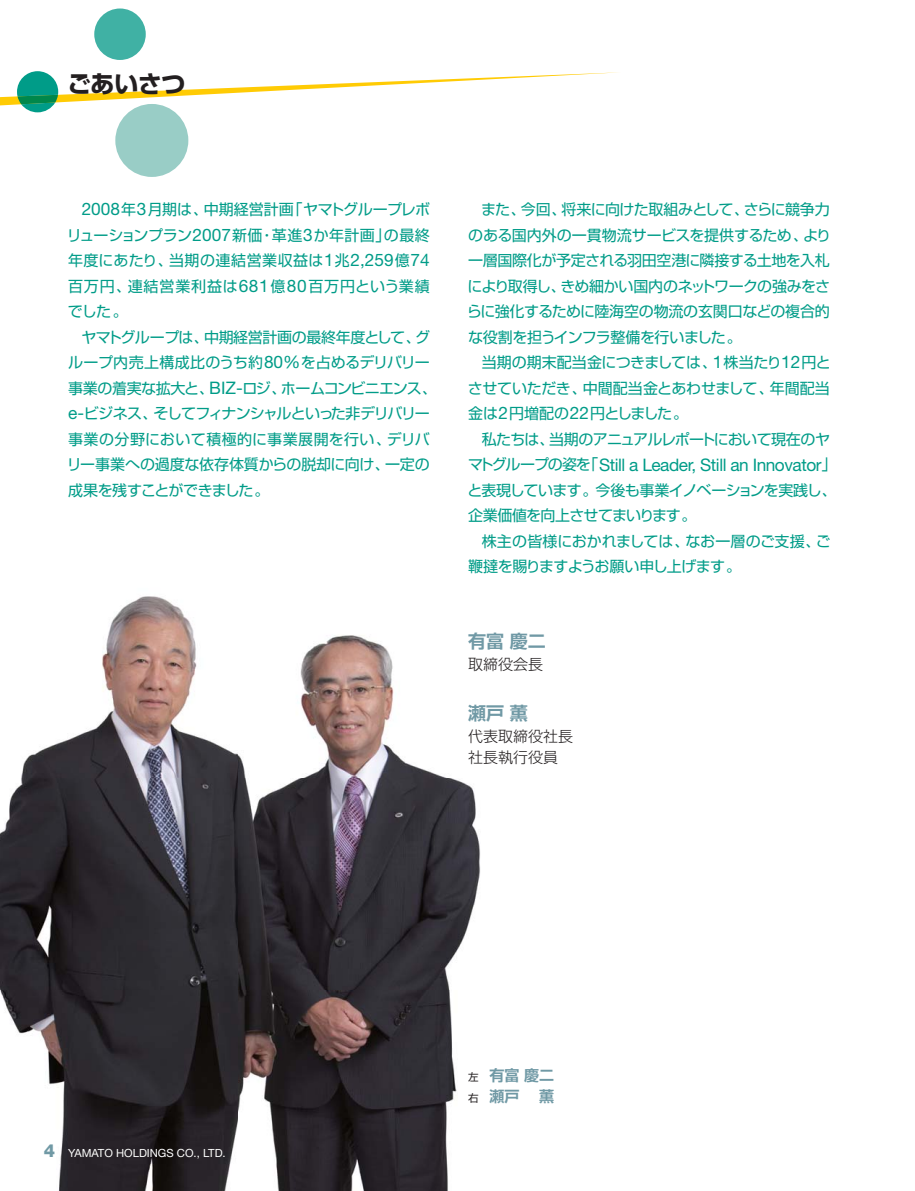
<style>
.page{position:relative;width:915px;height:1191px;background:#fff}
.page>*{position:absolute;margin:0;border:0;box-sizing:border-box;transform-origin:0 0}
.t1{font:24px "Shin Go Pr 5 Bold 90 pv RKSJ H";letter-spacing:-.02em;color:#231f20}
.t2{font:18px "Shin Go Pr 5 De Bold 90 pv RKSJ H";color:#7099a5}
.t3{font:800 18px "Helvetica Neue";color:#7099a5}
.t4{font:17.25px "Helvetica Neue";letter-spacing:-.025em;color:#009c88}
.t5{font:15px/25.5px "Shin Go Pr 5 Regular 90 pv RKSJ H";letter-spacing:-.025em;color:#009c88;text-align:justify}
.t6{font:15px/25.5px "Shin Go Pr 5 Regular 90 pv RKSJ H";letter-spacing:-.055em;color:#009c88}
.t7{font:15px "Shin Go Pr 5 Regular 90 pv RKSJ H";letter-spacing:-.045em;color:#009c88}
.t8{font:15px/21px "Shin Go Pr 5 Light 90 pv RKSJ H";color:#231f20}
.t9{font:15px/21px "Shin Go Pr 5 De Bold 90 pv RKSJ H";color:#7099a5}
.t10{font:11.25px "Helvetica Neue";color:#fff}
.s1{font-family:"Helvetica Neue";font-size:17.25px}
.s2{font-family:"Shin Go Pr 5 Regular 90 pv RKSJ H";font-size:15px}
.s3{font-family:"Shin Go Pr 5 Regular 90 pv RKSJ H";font-size:10.5px;color:#231f20}
</style>
<div class="page">
<div style="left:94px;top:9px;width:52px;height:51px;background:#40b1a4;border-radius:50%"></div>
<svg style="left:0;top:71px;width:618px;height:41px"></svg>
<div style="left:115px;top:104px;width:73px;height:73px;background:#99cdc6;border-radius:50%"></div>
<img style="left:0;top:596px;width:480px;height:594px">
<h1 class="t1" style="left:67px;top:75px;width:120px">ごあいさつ</h1>
<p class="t5" style="left:67px;top:199px;width:365px;text-indent:15px"><span class="s1">2008</span>年<span class="s1">3</span>月期は、中期経営計画「ヤマトグループレボリューションプラン<span class="s1">2007</span>新価・革進<span class="s1">3</span>か年計画」の最終年度にあたり、当期の連結営業収益は<span class="s1">1</span>兆<span class="s1">2,259</span>億<span class="s1">74</span>百万円、連結営業利益は<span class="s1">681</span>億<span class="s1">80</span>百万円という業績でした。</p>
<p class="t5" style="left:67px;top:326px;width:372px;text-align:left;text-indent:15px">ヤマトグループは、中期経営計画の最終年度として、グループ内売上構成比のうち約<span class="s1">80%</span>を占めるデリバリー事業の着実な拡大と、<span class="s1">BIZ-</span>ロジ、ホームコンビニエンス、<span class="s1">e-</span>ビジネス、そしてフィナンシャルといった非デリバリー事業の分野において積極的に事業展開を行い、デリバリー事業への過度な依存体質からの脱却に向け、一定の成果を残すことができました。</p>
<p class="t5" style="left:466px;top:199px;width:366px;text-indent:14px">また、今回、将来に向けた取組みとして、さらに競争力のある国内外の一貫物流サービスを提供するため、より一層国際化が予定される羽田空港に隣接する土地を入札により取得し、きめ細かい国内のネットワークの強みをさらに強化するために陸海空の物流の玄関口などの複合的な役割を担うインフラ整備を行いました。</p>
<p class="t5" style="left:467px;top:352px;width:364px;text-indent:14px">当期の期末配当金につきましては、<span class="s1">1</span>株当たり<span class="s1">12</span>円とさせていただき、中間配当金とあわせまして、年間配当金は<span class="s1">2</span>円増配の<span class="s1">22</span>円としました。</p>
<p class="t7" style="left:481px;top:433px;width:349px">私たちは、当期のアニュアルレポートにおいて現在のヤ</p>
<p class="t4" style="left:468px;top:458px;width:370px"><span class="s2">マトグループの姿を「</span>Still a Leader, Still an Innovator<span class="s2">」</span></p>
<p class="t6" style="left:467px;top:479px;width:371px">と表現しています。今後も事業イノベーションを実践し、企業価値を向上させてまいります。</p>
<p class="t5" style="left:468px;top:530px;width:364px;text-indent:14px">株主の皆様におかれましては、なお一層のご支援、ご鞭撻を賜りますようお願い申し上げます。</p>
<p class="t2" style="left:468px;top:635px;width:79px">有富慶二</p>
<p class="t8" style="left:468px;top:655px;width:76px">取締役会長</p>
<p class="t2" style="left:468px;top:707px;width:61px">瀬戸薫</p>
<p class="t8" style="left:468px;top:727px;width:106px">代表取締役社長社長執行役員</p>
<p class="t3" style="left:44px;top:1144px;width:13px">4</p>
<p class="t10" style="left:68px;top:1149px;width:159px">YAMATO HOLDINGS CO., LTD.</p>
<p class="t9" style="left:468px;top:1066px;width:88px"><span class="s3">左</span> 有富慶二<span class="s3">右</span> 瀬戸　薫</p>
</div>
